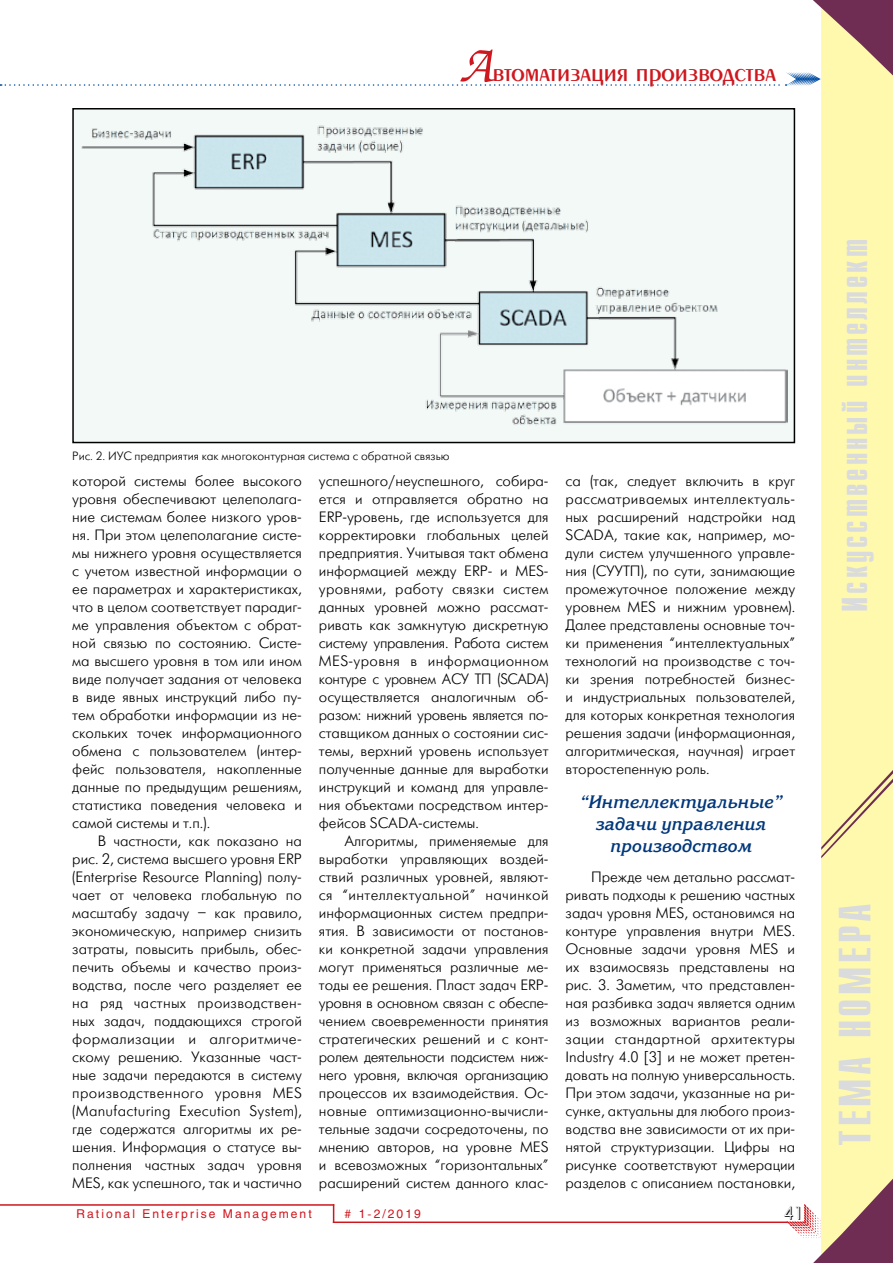
<style>
.page{position:relative;width:893px;height:1263px;background:#fff}
.page>*{position:absolute;margin:0;border:0;box-sizing:border-box;transform-origin:0 0}
.t1{font:700 45px "Compact C";letter-spacing:.08em;color:#dadbdc}
.t2{font:700 36px "Compact C";letter-spacing:.08em;color:#dadbdc}
.t3{font:27px "Penta Demi";color:#ce171e}
.t4{font:italic 700 18px/21.6px "Korinna C";color:#00377b;text-align:center}
.t5{font:18px "Futuris Shadow C";color:#000}
.t6{font:15px/18px "Futuris Light C";color:#000;text-align:justify}
.t7{font:12px "Futuris Light C";color:#000}
.t8{font:12px "Helios";letter-spacing:.17em;color:#ce171e}
.s1{font-family:"Zapf Chancery C";font-size:54px}
</style>
<div class="page">
<hr style="left:0;top:1204px;width:334px;height:2px;background:#ce171e">
<svg style="left:333px;top:1206px;width:1px;height:15px"></svg>
<hr style="left:333px;top:1221px;width:455px;height:2px;background:#ce171e">
<div style="left:821px;top:0;width:72px;height:1263px;background:#fff9ae"></div>
<svg style="left:821px;top:770px;width:72px;height:88px"></svg>
<svg style="left:0;top:0;width:893px;height:86px"></svg>
<svg style="left:787px;top:1178px;width:106px;height:85px"></svg>
<div style="left:73px;top:109px;width:721px;height:333px;background:#f3f9f7"></div>
<img style="left:81px;top:125px;width:706px;height:300px">
<div style="left:72px;top:108px;width:723px;height:335px;border:2px solid #000"></div>
<h3 class="t3" style="left:459px;top:59px;width:319px"><span class="s1">А</span>втоматизация производства</h3>
<p class="t7" style="left:72px;top:449px;width:379px">Рис. 2. ИУС предприятия как многоконтурная система с обратной связью</p>
<p class="t6" style="left:72px;top:472px;width:231px">которой системы более высокого уровня обеспечивают целеполага&shy;ние системам более низкого уров&shy;ня. При этом целеполагание систе&shy;мы нижнего уровня осуществляется с учетом известной информации о ее параметрах и характеристиках, что в целом соответствует парадиг&shy;ме управления объектом с обрат&shy;ной связью по состоянию. Систе&shy;ма высшего уровня в том или ином виде получает задания от человека в виде явных инструкций либо пу&shy;тем обработки информации из не&shy;скольких точек информационного обмена с пользователем (интер&shy;фейс пользователя, накопленные данные по предыдущим решениям, статистика поведения человека и самой системы и т.п.).</p>
<p class="t6" style="left:72px;top:832px;width:231px;text-indent:26px">В частности, как показано на рис. 2, система высшего уровня ERP (Enterprise Resource Planning) полу&shy;чает от человека глобальную по масштабу задачу – как правило, экономическую, например снизить затраты, повысить прибыль, обес&shy;печить объемы и качество произ&shy;водства, после чего разделяет ее на ряд частных производствен&shy;ных задач, поддающихся строгой формализации и алгоритмиче&shy;скому решению. Указанные част&shy;ные задачи передаются в систему производственного уровня MES (Manufacturing Execution System), где содержатся алгоритмы их ре&shy;шения. Информация о статусе вы&shy;полнения частных задач уровня MES, как успешного, так и частично</p>
<p class="t6" style="left:319px;top:472px;width:231px">успешного/неуспешного, собира&shy;ется и отправляется обратно на ERP-уровень, где используется для корректировки глобальных целей предприятия. Учитывая такт обмена информацией между ERP- и MES&shy;уровнями, работу связки систем данных уровней можно рассмат&shy;ривать как замкнутую дискретную систему управления. Работа систем MES-уровня в информационном контуре с уровнем АСУ ТП (SCADA) осуществляется аналогичным об&shy;разом: нижний уровень является по&shy;ставщиком данных о состоянии сис&shy;темы, верхний уровень использует полученные данные для выработки инструкций и команд для управле&shy;ния объектами посредством интер&shy;фейсов SCADA-системы.</p>
<p class="t6" style="left:319px;top:832px;width:231px;text-indent:26px">Алгоритмы, применяемые для выработки управляющих воздей&shy;ствий различных уровней, являют&shy;ся “интеллектуальной” начинкой информационных систем предпри&shy;ятия. В зависимости от постанов&shy;ки конкретной задачи управления могут применяться различные ме&shy;тоды ее решения. Пласт задач ERP&shy;уровня в основном связан с обеспе&shy;чением своевременности принятия стратегических решений и с конт&shy;ролем деятельности подсистем ниж&shy;него уровня, включая организацию процессов их взаимодействия. Ос&shy;новные оптимизационно-вычисли&shy;тельные задачи сосредоточены, по мнению авторов, на уровне MES и всевозможных “горизонтальных” расширений систем данного клас-</p>
<p class="t8" style="left:77px;top:1207px;width:237px">Rational Enterprise Management</p>
<p class="t8" style="left:345px;top:1207px;width:78px"># 1-2/2019</p>
<p class="t6" style="left:566px;top:472px;width:231px">са (так, следует включить в круг рассматриваемых интеллектуаль&shy;ных расширений надстройки над SCADA, такие как, например, мо&shy;дули систем улучшенного управле&shy;ния (СУУТП), по сути, занимающие промежуточное положение между уровнем MES и нижним уровнем).<br>Далее представлены основные точ&shy;ки применения “интеллектуальных” технологий на производстве с точ&shy;ки зрения потребностей бизнес&shy;и индустриальных пользователей, для которых конкретная технология решения задачи (информационная, алгоритмическая, научная) играет второстепенную роль.</p>
<p class="t4" style="left:579px;top:792px;width:204px">“Интеллектуальные” задачи управления производством</p>
<p class="t6" style="left:566px;top:868px;width:231px;text-indent:26px">Прежде чем детально рассмат&shy;ривать подходы к решению частных задач уровня MES, остановимся на контуре управления внутри MES.<br>Основные задачи уровня MES и их взаимосвязь представлены на рис. 3. Заметим, что представлен&shy;ная разбивка задач является одним из возможных вариантов реали&shy;зации стандартной архитектуры Industry 4.0 [3] и не может претен&shy;довать на полную универсальность.<br>При этом задачи, указанные на ри&shy;сунке, актуальны для любого произ&shy;водства вне зависимости от их при&shy;нятой структуризации. Цифры на рисунке соответствуют нумерации разделов с описанием постановки,</p>
<p class="t5" style="left:784px;top:1204px;width:21px">41</p>
<h2 class="t2" style="left:837px;top:612px;width:374px;rotate:-90deg">Искусственный интеллект</h2>
<h1 class="t1" style="left:833px;top:1145px;width:244px;rotate:-90deg">ТЕМА НОМЕРА</h1>
</div>
